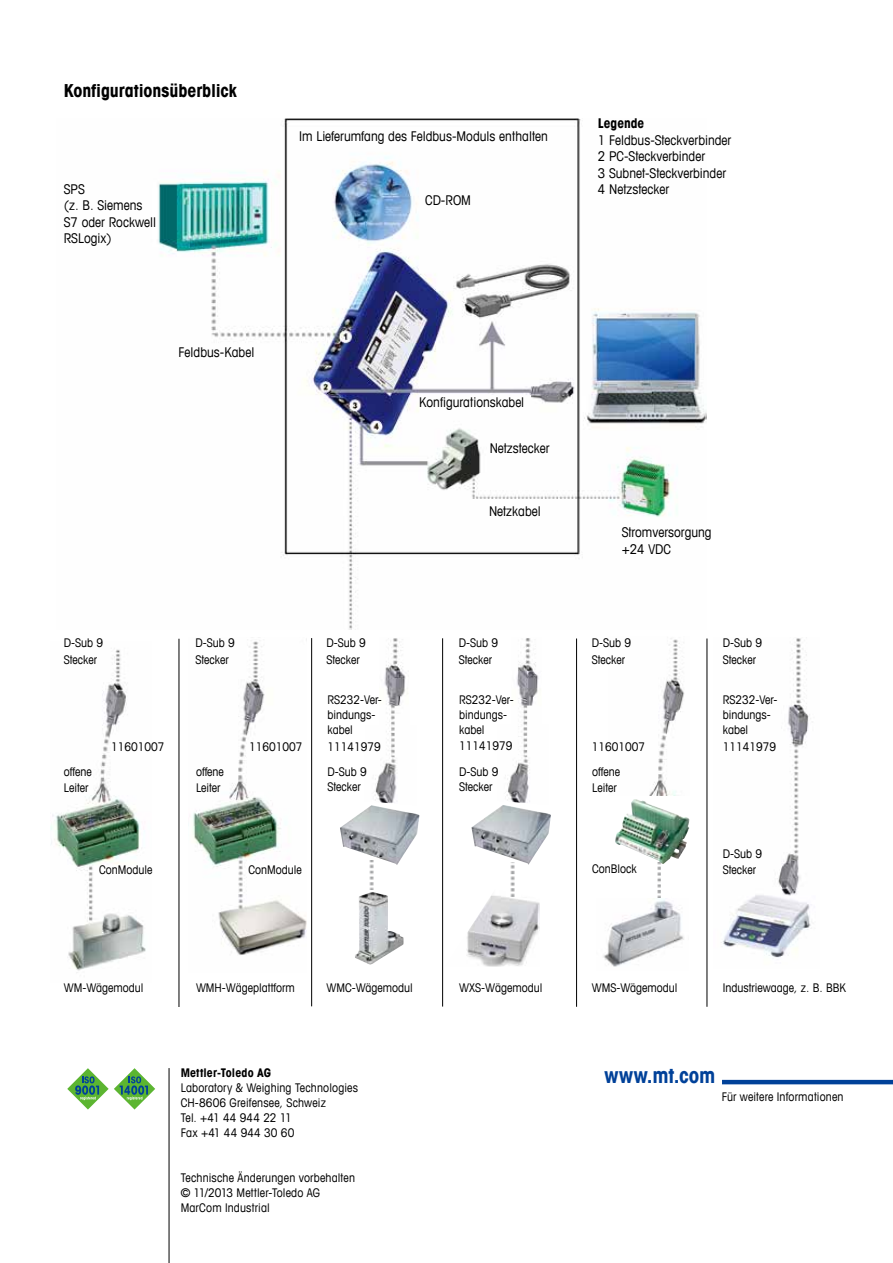
<style>
.page{position:relative;width:893px;height:1263px;background:#fff}
.page>*{position:absolute;margin:0;border:0;box-sizing:border-box;transform-origin:0 0}
.t1{font:700 condensed 21px "Avant Garde Com";letter-spacing:.01em;color:#004199}
.t2{font:700 condensed 18px "Avant Garde Com";letter-spacing:-.005em;color:#000}
.t3{font:condensed 13.5px/16.5px "Avant Garde Com";color:#000}
.t4{font:700 condensed 13.5px "Avant Garde Com";color:#000}
.t5{font:condensed 12px/15px "Avant Garde Com";color:#000}
.t6{font:700 condensed 12px "Avant Garde Com";letter-spacing:.01em;color:#000}
</style>
<div class="page">
<hr style="left:169px;top:1068px;width:1px;height:195px;background:#000">
<svg style="left:67px;top:1068px;width:88px;height:41px"></svg>
<hr style="left:722px;top:1080px;width:171px;height:4px;background:#004199">
<img style="left:649px;top:638px;width:36px;height:158px">
<img style="left:158px;top:118px;width:549px;height:511px">
<img style="left:466px;top:895px;width:74px;height:71px">
<img style="left:193px;top:639px;width:114px;height:316px">
<img style="left:50px;top:649px;width:96px;height:324px">
<img style="left:721px;top:638px;width:90px;height:320px">
<img style="left:355px;top:892px;width:49px;height:73px">
<hr style="left:179px;top:639px;width:1px;height:368px;background:#000">
<hr style="left:311px;top:638px;width:1px;height:368px;background:#000">
<hr style="left:442px;top:638px;width:1px;height:368px;background:#000">
<hr style="left:576px;top:638px;width:1px;height:369px;background:#000">
<hr style="left:707px;top:638px;width:1px;height:369px;background:#000">
<img style="left:603px;top:900px;width:81px;height:67px">
<img style="left:657px;top:864px;width:4px;height:33px">
<img style="left:471px;top:805px;width:80px;height:60px">
<img style="left:506px;top:862px;width:14px;height:34px">
<img style="left:340px;top:805px;width:79px;height:60px">
<img style="left:365px;top:861px;width:14px;height:28px">
<img style="left:375px;top:760px;width:22px;height:43px">
<img style="left:384px;top:638px;width:24px;height:122px">
<img style="left:507px;top:760px;width:23px;height:43px">
<img style="left:516px;top:638px;width:23px;height:122px">
<img style="left:615px;top:799px;width:75px;height:65px">
<h2 class="t2" style="left:64px;top:79px;width:175px">Konfigurationsüberblick</h2>
<p class="t3" style="left:64px;top:180px;width:94px">SPS<br>(z. B. Siemens<br>S7 oder Rockwell<br>RSLogix)</p>
<p class="t3" style="left:179px;top:344px;width:77px">Feldbus-Kabel</p>
<p class="t3" style="left:299px;top:128px;width:250px">Im Lieferumfang des Feldbus-Moduls enthalten</p>
<p class="t3" style="left:425px;top:192px;width:47px">CD-ROM</p>
<p class="t3" style="left:419px;top:394px;width:107px">Konfigurationskabel</p>
<p class="t3" style="left:490px;top:440px;width:61px">Netzstecker</p>
<p class="t3" style="left:489px;top:503px;width:53px">Netzkabel</p>
<p class="t5" style="left:64px;top:634px;width:41px;line-height:16.5px">D-Sub 9<br>Stecker</p>
<p class="t5" style="left:196px;top:634px;width:41px;line-height:16.5px">D-Sub 9<br>Stecker</p>
<p class="t5" style="left:326px;top:635px;width:41px;line-height:16.5px">D-Sub 9<br>Stecker</p>
<p class="t5" style="left:459px;top:635px;width:41px;line-height:16.5px">D-Sub 9<br>Stecker</p>
<p class="t5" style="left:111px;top:739px;width:55px">11601007</p>
<p class="t5" style="left:249px;top:739px;width:55px">11601007</p>
<p class="t5" style="left:64px;top:763px;width:29px;line-height:16.5px">offene<br>Leiter</p>
<p class="t5" style="left:196px;top:763px;width:29px;line-height:16.5px">offene<br>Leiter</p>
<p class="t5" style="left:327px;top:692px;width:56px">RS232-Ver&shy;bindungs&shy;kabel</p>
<p class="t5" style="left:327px;top:739px;width:55px">11141979</p>
<p class="t5" style="left:459px;top:692px;width:56px">RS232-Ver&shy;bindungs&shy;kabel</p>
<p class="t5" style="left:459px;top:738px;width:55px">11141979</p>
<p class="t5" style="left:327px;top:763px;width:41px">D-Sub 9<br>Stecker</p>
<p class="t5" style="left:459px;top:763px;width:41px">D-Sub 9<br>Stecker</p>
<p class="t5" style="left:99px;top:862px;width:55px">ConModule</p>
<p class="t5" style="left:248px;top:862px;width:55px">ConModule</p>
<p class="t4" style="left:598px;top:115px;width:48px">Legende</p>
<p class="t3" style="left:598px;top:131px;width:135px">1 Feldbus-Steckverbinder<br>2 PC-Steckverbinder<br>3 Subnet-Steckverbinder<br>4 Netzstecker</p>
<p class="t3" style="left:622px;top:524px;width:91px">Stromversorgung +24 VDC</p>
<p class="t5" style="left:592px;top:634px;width:41px;line-height:16.5px">D-Sub 9<br>Stecker</p>
<p class="t5" style="left:723px;top:634px;width:41px;line-height:16.5px">D-Sub 9<br>Stecker</p>
<p class="t5" style="left:723px;top:692px;width:56px">RS232-Ver&shy;bindungs&shy;kabel</p>
<p class="t5" style="left:723px;top:739px;width:55px">11141979</p>
<p class="t5" style="left:592px;top:739px;width:55px">11601007</p>
<p class="t5" style="left:592px;top:763px;width:29px;line-height:16.5px">offene<br>Leiter</p>
<p class="t5" style="left:592px;top:861px;width:46px">ConBlock</p>
<p class="t5" style="left:723px;top:845px;width:41px;line-height:16.5px">D-Sub 9<br>Stecker</p>
<p class="t5" style="left:459px;top:979px;width:85px">WXS-Wägemodul</p>
<p class="t5" style="left:64px;top:980px;width:81px">WM-Wägemodul</p>
<p class="t5" style="left:196px;top:980px;width:100px">WMH-Wägeplattform</p>
<p class="t5" style="left:592px;top:980px;width:87px">WMS-Wägemodul</p>
<p class="t5" style="left:723px;top:980px;width:125px">Industriewaage, z. B. BBK</p>
<p class="t5" style="left:326px;top:980px;width:88px">WMC-Wägemodul</p>
<p class="t6" style="left:181px;top:1065px;width:92px">Mettler-Toledo AG</p>
<p class="t5" style="left:181px;top:1080px;width:179px">Laboratory &amp; Weighing Technologies<br>CH-8606 Greifensee, Schweiz<br>Tel. +41 44 944 22 11<br>Fax +41 44 944 30 60</p>
<p class="t5" style="left:181px;top:1170px;width:176px">Technische Änderungen vorbehalten © 11/2013 Mettler-Toledo AG<br>MarCom Industrial</p>
<h1 class="t1" style="left:604px;top:1061px;width:113px">www.mt.com</h1>
<p class="t5" style="left:722px;top:1089px;width:123px">Für weitere Informationen</p>
</div>
